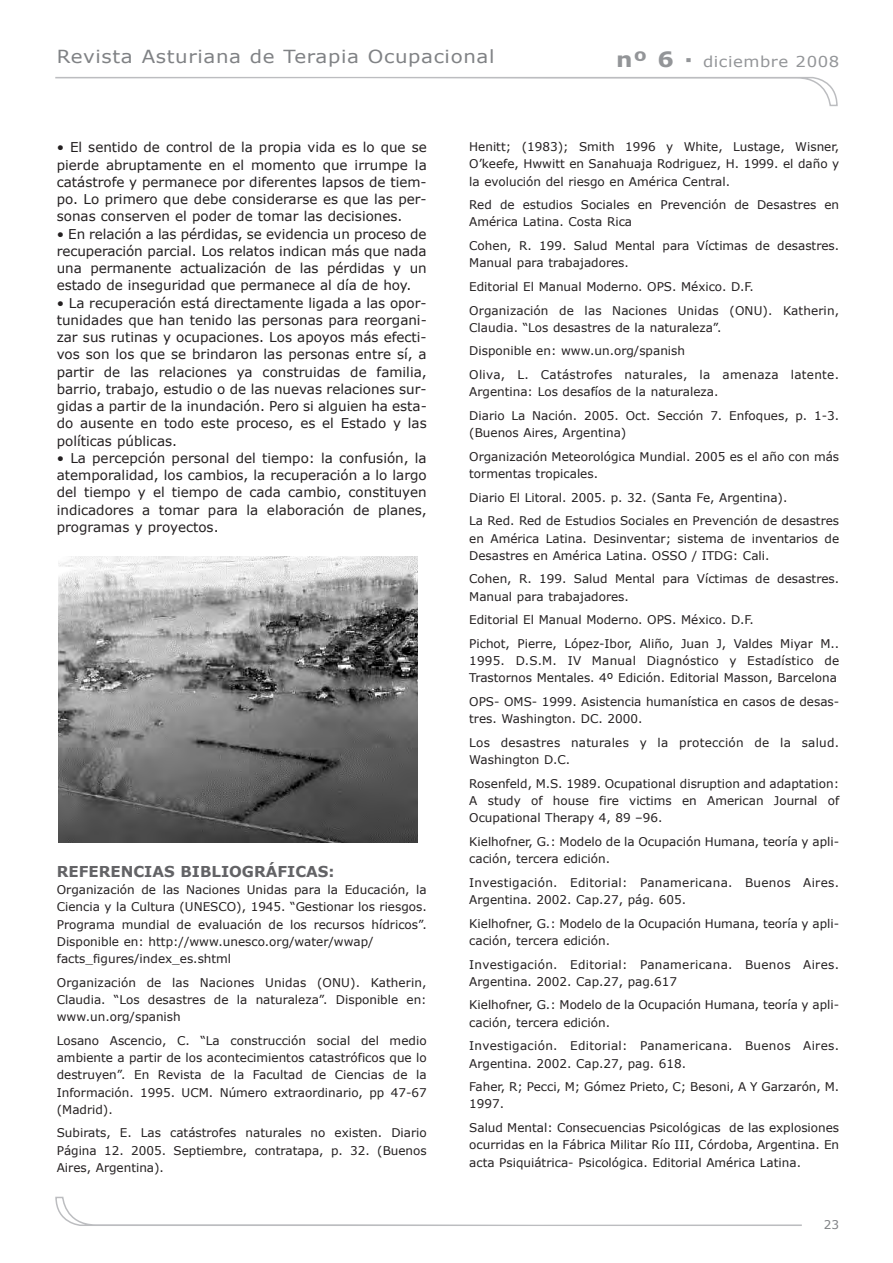
<style>
.page{position:relative;width:893px;height:1263px;background:#fff}
.page>*{position:absolute;margin:0;border:0;box-sizing:border-box;transform-origin:0 0}
.t1{font:18px "Verdana";letter-spacing:.03em;color:#808285;scale:1.1 1}
.t2{font:700 15px "Verdana";color:#636366}
.t3{font:15px "Verdana";letter-spacing:.03em;color:#939598;scale:1.1 1}
.t4{font:13.5px/17.2px "Verdana";color:#231f20;text-align:justify}
.t5{font:12px/17.2px "Verdana";color:#231f20}
.t6{font:12px/17.2px "Verdana";letter-spacing:.025em;color:#231f20}
.t7{font:12px/17.2px "Verdana";letter-spacing:.02em;color:#231f20}
.t8{font:12px "Verdana";color:#808285}
.s1{font-weight:700;font-size:21px}
</style>
<div class="page">
<svg style="left:55px;top:77px;width:783px;height:29px"></svg>
<svg style="left:55px;top:1197px;width:747px;height:29px"></svg>
<img style="left:58px;top:557px;width:360px;height:285px">
<h1 class="t1" style="left:57px;top:45px;width:399px">Revista Asturiana de Terapia Ocupacional</h1>
<p class="t3" style="left:616px;top:52px;width:204px"><span class="s1">Nº 6 ·</span> diciembre 2008</p>
<p class="t4" style="left:57px;top:138px;width:371px">• El sentido de control de la propia vida es lo que se pierde abruptamente en el momento que irrumpe la catástrofe y permanece por diferentes lapsos de tiem&shy;po. Lo primero que debe considerarse es que las per&shy;sonas conserven el poder de tomar las decisiones.</p>
<p class="t4" style="left:57px;top:225px;width:371px">• En relación a las pérdidas, se evidencia un proceso de recuperación parcial. Los relatos indican más que nada una permanente actualización de las pérdidas y un estado de inseguridad que permanece al día de hoy.</p>
<p class="t4" style="left:57px;top:294px;width:372px">• La recuperación está directamente ligada a las opor&shy;tunidades que han tenido las personas para reorgani&shy;zar sus rutinas y ocupaciones. Los apoyos más efecti&shy;vos son los que se brindaron las personas entre sí, a partir de las relaciones ya construidas de familia, barrio, trabajo, estudio o de las nuevas relaciones sur&shy;gidas a partir de la inundación. Pero si alguien ha esta&shy;do ausente en todo este proceso, es el Estado y las políticas públicas.</p>
<p class="t4" style="left:57px;top:449px;width:371px">• La percepción personal del tiempo: la confusión, la atemporalidad, los cambios, la recuperación a lo largo del tiempo y el tiempo de cada cambio, constituyen indicadores a tomar para la elaboración de planes, programas y proyectos.</p>
<p class="t2" style="left:57px;top:862px;width:279px">REFERENCIAS BIBLIOGRÁFICAS:</p>
<p class="t5" style="left:57px;top:881px;width:371px">Organización de las Naciones Unidas para la Educación, la Ciencia y la Cultura (UNESCO), 1945. “Gestionar los riesgos.<br>Programa mundial de evaluación de los recursos hídricos”.<br>Disponible en: http://www.unesco.org/water/wwap/ facts_figures/index_es.shtml</p>
<p class="t5" style="left:57px;top:973px;width:371px;text-align:justify">Organización de las Naciones Unidas (ONU). Katherin, Claudia. “Los desastres de la naturaleza”. Disponible en: www.un.org/spanish</p>
<p class="t5" style="left:57px;top:1031px;width:372px;text-align:justify">Losano Ascencio, C. “La construcción social del medio ambiente a partir de los acontecimientos catastróficos que lo destruyen”. En Revista de la Facultad de Ciencias de la Información. 1995. UCM. Número extraordinario, pp 47-67 (Madrid).</p>
<p class="t5" style="left:57px;top:1124px;width:371px;text-align:justify">Subirats, E. Las catástrofes naturales no existen. Diario Página 12. 2005. Septiembre, contratapa, p. 32. (Buenos Aires, Argentina).</p>
<p class="t5" style="left:469px;top:138px;width:371px;text-align:justify">Henitt; (1983); Smith 1996 y White, Lustage, Wisner, O’keefe, Hwwitt en Sanahuaja Rodriguez, H. 1999. el daño y la evolución del riesgo en América Central.</p>
<p class="t5" style="left:469px;top:196px;width:371px">Red de estudios Sociales en Prevención de Desastres en<br>América Latina. Costa Rica</p>
<p class="t5" style="left:469px;top:237px;width:371px">Cohen, R. 199. Salud Mental para Víctimas de desastres.<br>Manual para trabajadores.</p>
<p class="t5" style="left:469px;top:274px;width:371px;line-height:23.7px">Editorial El Manual Moderno. OPS. México. D.F.<br>Organización de las Naciones Unidas (ONU). Katherin,</p>
<p class="t5" style="left:469px;top:315px;width:371px;line-height:23.7px">Claudia. “Los desastres de la naturaleza”.<br>Disponible en: www.un.org/spanish<br>Oliva, L. Catástrofes naturales, la amenaza latente.</p>
<p class="t5" style="left:469px;top:380px;width:371px;line-height:23.7px">Argentina: Los desafíos de la naturaleza.<br>Diario La Nación. 2005. Oct. Sección 7. Enfoques, p. 1-3.</p>
<p class="t5" style="left:469px;top:420px;width:371px;line-height:23.7px">(Buenos Aires, Argentina)<br>Organización Meteorológica Mundial. 2005 es el año con más</p>
<p class="t5" style="left:469px;top:461px;width:371px;line-height:23.7px">tormentas tropicales.<br>Diario El Litoral. 2005. p. 32. (Santa Fe, Argentina).<br>La Red. Red de Estudios Sociales en Prevención de desastres</p>
<p class="t5" style="left:469px;top:529px;width:371px">en América Latina. Desinventar; sistema de inventarios de<br>Desastres en América Latina. OSSO / ITDG: Cali.</p>
<p class="t5" style="left:469px;top:570px;width:371px">Cohen, R. 199. Salud Mental para Víctimas de desastres.<br>Manual para trabajadores.</p>
<p class="t5" style="left:469px;top:608px;width:371px;line-height:23.7px">Editorial El Manual Moderno. OPS. México. D.F.<br>Pichot, Pierre, López-Ibor, Aliño, Juan J, Valdes Miyar M..</p>
<p class="t5" style="left:469px;top:652px;width:371px">1995. D.S.M. IV Manual Diagnóstico y Estadístico de<br>Trastornos Mentales. 4º Edición. Editorial Masson, Barcelona</p>
<p class="t5" style="left:469px;top:693px;width:371px">OPS- OMS- 1999. Asistencia humanística en casos de desas&shy;tres. Washington. DC. 2000.</p>
<p class="t7" style="left:469px;top:733px;width:371px">Los desastres naturales y la protección de la salud.<br>Washington D.C.</p>
<p class="t5" style="left:469px;top:774px;width:372px;text-align:justify">Rosenfeld, M.S. 1989. Ocupational disruption and adaptation:<br>A study of house fire victims en American Journal of Ocupational Therapy 4, 89 –96.</p>
<p class="t5" style="left:469px;top:832px;width:371px">Kielhofner, G.: Modelo de la Ocupación Humana, teoría y apli&shy;cación, tercera edición.</p>
<p class="t6" style="left:469px;top:873px;width:371px">Investigación. Editorial: Panamericana. Buenos Aires.<br>Argentina. 2002. Cap.27, pág. 605.</p>
<p class="t5" style="left:469px;top:914px;width:371px">Kielhofner, G.: Modelo de la Ocupación Humana, teoría y apli&shy;cación, tercera edición.</p>
<p class="t6" style="left:469px;top:955px;width:371px">Investigación. Editorial: Panamericana. Buenos Aires.<br>Argentina. 2002. Cap.27, pag.617</p>
<p class="t5" style="left:469px;top:996px;width:371px">Kielhofner, G.: Modelo de la Ocupación Humana, teoría y apli&shy;cación, tercera edición.</p>
<p class="t6" style="left:469px;top:1037px;width:371px">Investigación. Editorial: Panamericana. Buenos Aires.<br>Argentina. 2002. Cap.27, pag. 618.</p>
<p class="t5" style="left:469px;top:1078px;width:371px">Faher, R; Pecci, M; Gómez Prieto, C; Besoni, A Y Garzarón, M.<br>1997.</p>
<p class="t5" style="left:469px;top:1119px;width:371px;text-align:justify">Salud Mental: Consecuencias Psicológicas de las explosiones ocurridas en la Fábrica Militar Río III, Córdoba, Argentina. En acta Psiquiátrica- Psicológica. Editorial América Latina.</p>
<p class="t8" style="left:824px;top:1217px;width:17px">23</p>
</div>
